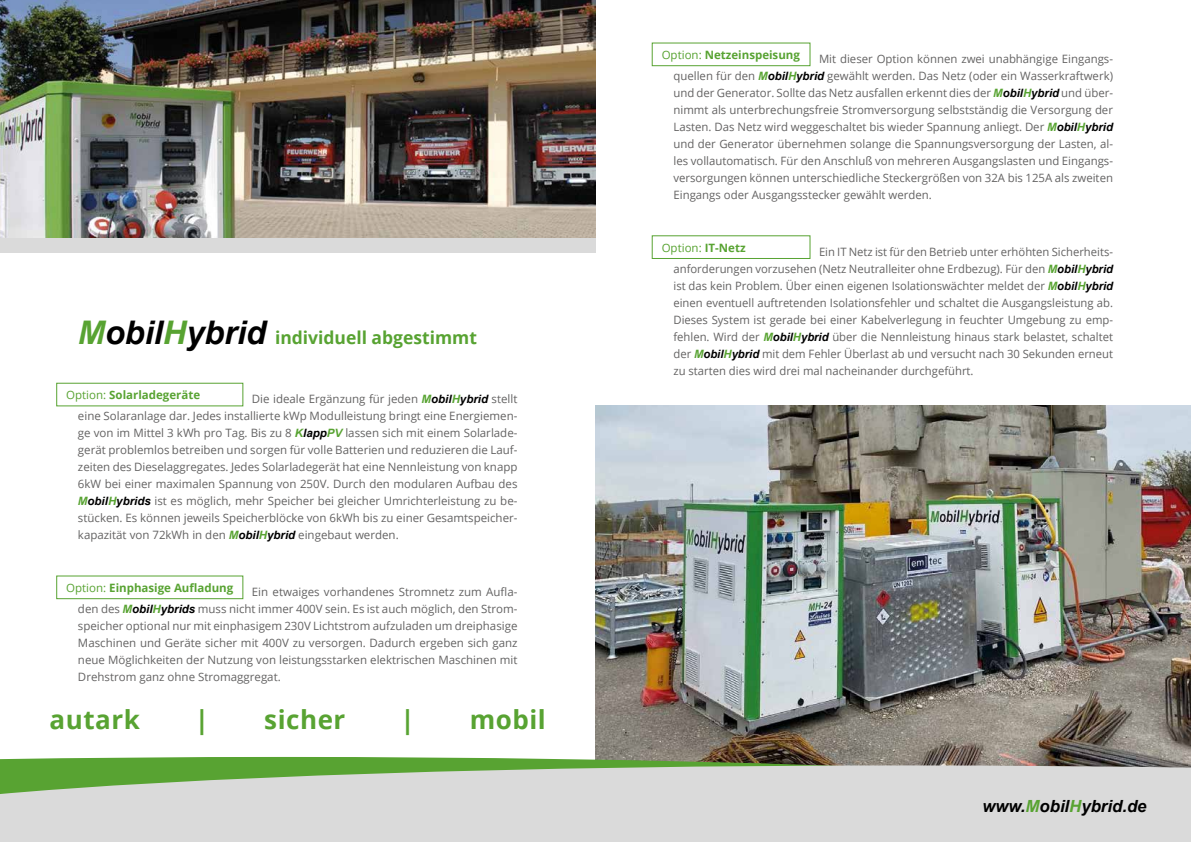
<style>
.page{position:relative;width:1191px;height:842px;background:#fff}
.page>*{position:absolute;margin:0;border:0;box-sizing:border-box;transform-origin:0 0}
.t1{font:700 26px "Open Sans";letter-spacing:.02em;color:#58a332}
.t2{font:700 17.6px "Open Sans";color:#58a332}
.t3{font:italic 700 16.7px "Arial";color:#000}
.t4{font:11.5px/17px "Open Sans";color:#646363;text-align:justify}
.t5{font:700 11.5px "Open Sans";color:#58a332}
.t6{font:11.5px "Open Sans";color:#58a332}
.s1{font-family:"Arial";font-style:italic;font-size:32.5px}
.s2{font-family:"Arial";font-style:italic;font-size:32.5px;color:#000}
.s3{font-weight:400}
.s4{font-family:"Arial";font-weight:700;font-style:italic;color:#58a332}
.s5{font-family:"Arial";font-weight:700;font-style:italic;color:#000}
.s6{font-weight:700}
.s7{color:#58a332}
</style>
<div class="page">
<img style="left:595px;top:405px;width:596px;height:352px">
<img style="left:0;top:0;width:595px;height:238px">
<div style="left:0;top:238px;width:595px;height:14px;background:#dadada"></div>
<img style="left:0;top:757px;width:1191px;height:8px">
<svg style="left:0;top:765px;width:1191px;height:77px;background:#ced4ca"></svg>
<div style="left:56px;top:383px;width:187px;height:23px;border:1px solid #58a332"></div>
<div style="left:651px;top:43px;width:159px;height:23px;border:1px solid #58a332"></div>
<div style="left:651px;top:235px;width:159px;height:24px;border:1px solid #58a332"></div>
<div style="left:56px;top:575px;width:187px;height:24px;border:1px solid #58a332"></div>
<h2 class="t2" style="left:78px;top:325px;width:400px"><span class="s1">M</span><span class="s2">obil</span><span class="s1">H</span><span class="s2">ybrid</span> individuell abgestimmt</h2>
<p class="t5" style="left:66px;top:387px;width:135px"><span class="s3">Option:</span> Solarladegeräte</p>
<p class="t4" style="left:78px;top:390px;width:441px;text-indent:174px">Die ideale Ergänzung für jeden <span class="s4">M</span><span class="s5">obil</span><span class="s4">H</span><span class="s5">ybrid</span> stellt eine Solaranlage dar. Jedes installierte kWp Modulleistung bringt eine Energiemen&shy;ge von im Mittel 3 kWh pro Tag. Bis zu 8 <span class="s4">K</span><span class="s5">lapp</span><span class="s4">PV</span> lassen sich mit einem Solarlade&shy;gerät problemlos betreiben und sorgen für volle Batterien und reduzieren die Lauf&shy;zeiten des Dieselaggregates. Jedes Solarladegerät hat eine Nennleistung von knapp 6kW bei einer maximalen Spannung von 250V. Durch den modularen Aufbau des <span class="s4">M</span><span class="s5">obil</span><span class="s4">H</span><span class="s5">ybrids</span> ist es möglich, mehr Speicher bei gleicher Umrichterleistung zu be&shy;stücken. Es können jeweils Speicherblöcke von 6kWh bis zu einer Gesamtspeicher&shy;kapazität von 72kWh in den <span class="s4">M</span><span class="s5">obil</span><span class="s4">H</span><span class="s5">ybrid</span> eingebaut werden.</p>
<p class="t5" style="left:66px;top:579px;width:169px"><span class="s3">Option:</span> Einphasige Aufladung</p>
<p class="t4" style="left:78px;top:583px;width:441px;text-indent:174px">Ein etwaiges vorhandenes Stromnetz zum Aufla&shy;den des <span class="s4">M</span><span class="s5">obil</span><span class="s4">H</span><span class="s5">ybrids</span> muss nicht immer 400V sein. Es ist auch möglich, den Strom&shy;speicher optional nur mit einphasigem 230V Lichtstrom aufzuladen um dreiphasige Maschinen und Geräte sicher mit 400V zu versorgen. Dadurch ergeben sich ganz neue Möglichkeiten der Nutzung von leistungsstarken elektrischen Maschinen mit Drehstrom ganz ohne Stromaggregat.</p>
<h1 class="t1" style="left:50px;top:701px;width:92px">autark</h1>
<h1 class="t1" style="left:195px;top:701px;width:16px">|</h1>
<h1 class="t1" style="left:264px;top:701px;width:83px">sicher</h1>
<h1 class="t1" style="left:400px;top:701px;width:16px">|</h1>
<h1 class="t1" style="left:470px;top:701px;width:78px">mobil</h1>
<p class="t5" style="left:661px;top:46px;width:140px"><span class="s3">Option:</span> Netzeinspeisung</p>
<p class="t4" style="left:673px;top:50px;width:441px;text-indent:145px">Mit dieser Option können zwei unabhängige Eingangs&shy;quellen für den <span class="s4">M</span><span class="s5">obil</span><span class="s4">H</span><span class="s5">ybrid</span> gewählt werden. Das Netz (oder ein Wasserkraftwerk) und der Generator. Sollte das Netz ausfallen erkennt dies der <span class="s4">M</span><span class="s5">obil</span><span class="s4">H</span><span class="s5">ybrid</span> und über&shy;nimmt als unterbrechungsfreie Stromversorgung selbstständig die Versorgung der Lasten. Das Netz wird weggeschaltet bis wieder Spannung anliegt. Der <span class="s4">M</span><span class="s5">obil</span><span class="s4">H</span><span class="s5">ybrid </span>und der Generator übernehmen solange die Spannungsversorgung der Lasten, al&shy;les vollautomatisch. Für den Anschluß von mehreren Ausgangslasten und Eingangs&shy;versorgungen können unterschiedliche Steckergrößen von 32A bis 125A als zweiten Eingangs oder Ausgangsstecker gewählt werden.</p>
<p class="t6" style="left:661px;top:239px;width:85px">Option: <span class="s6">IT-Netz</span></p>
<p class="t4" style="left:673px;top:243px;width:441px;text-indent:145px">Ein IT Netz ist für den Betrieb unter erhöhten Sicherheits&shy;anforderungen vorzusehen (Netz Neutralleiter ohne Erdbezug). Für den <span class="s4">M</span><span class="s5">obil</span><span class="s4">H</span><span class="s5">ybrid </span>ist das kein Problem. Über einen eigenen Isolationswächter meldet der <span class="s4">M</span><span class="s5">obil</span><span class="s4">H</span><span class="s5">ybrid </span>einen eventuell auftretenden Isolationsfehler und schaltet die Ausgangsleistung ab.<br>Dieses System ist gerade bei einer Kabelverlegung in feuchter Umgebung zu emp&shy;fehlen. Wird der <span class="s4">M</span><span class="s5">obil</span><span class="s4">H</span><span class="s5">ybrid</span> über die Nennleistung hinaus stark belastet, schaltet der <span class="s4">M</span><span class="s5">obil</span><span class="s4">H</span><span class="s5">ybrid</span> mit dem Fehler Überlast ab und versucht nach 30 Sekunden erneut zu starten dies wird drei mal nacheinander durchgeführt.</p>
<h3 class="t3" style="left:982px;top:795px;width:166px">www.<span class="s7">M</span>obil<span class="s7">H</span>ybrid.de</h3>
</div>
